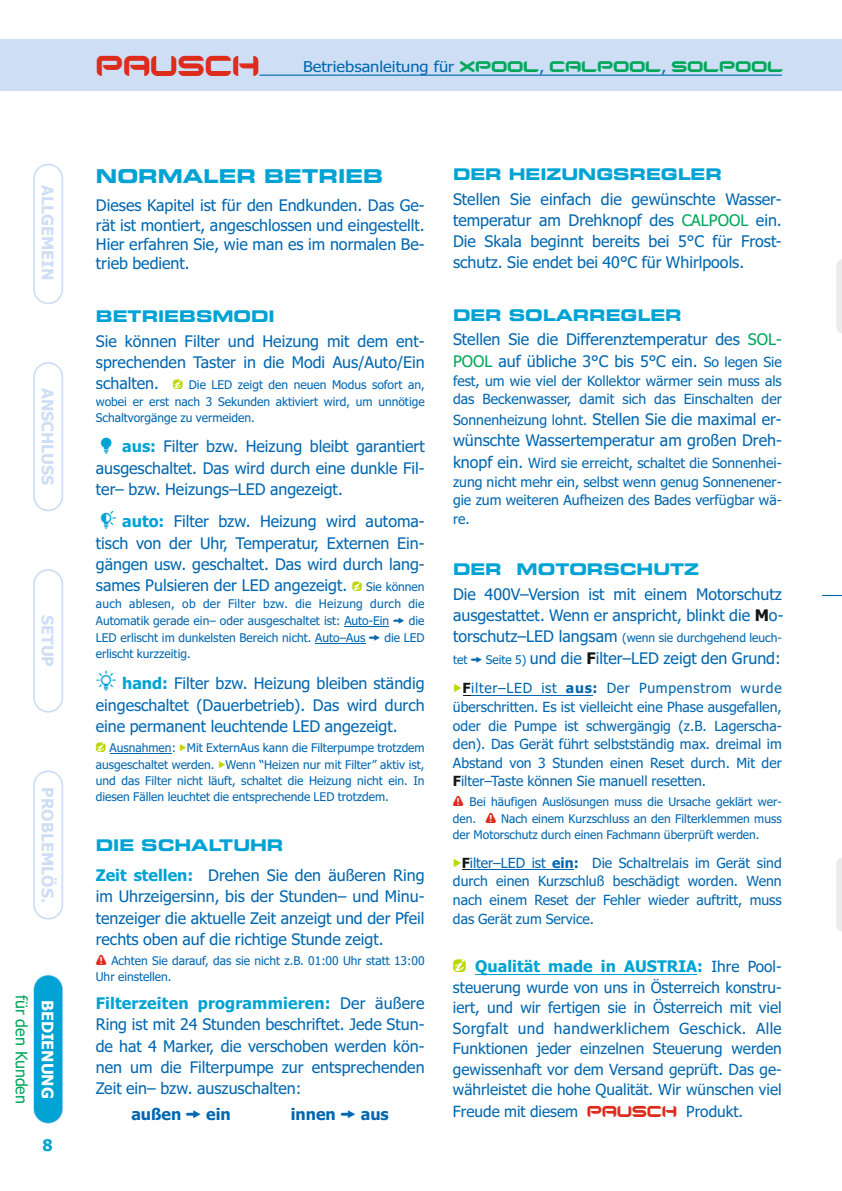
<style>
.page{position:relative;width:842px;height:1191px;background:#fff}
.page>*{position:absolute;margin:0;border:0;box-sizing:border-box;transform-origin:0 0}
.t1{font:28px "Pausch Gmb H";color:#dd2b1c}
.t2{font:700 expanded 19px "Square 721 BT";color:#00a3d4}
.t3{font:16px/21.2px "Tahoma";color:#0067b0;text-align:justify}
.t4{font:700 expanded 16px "Square 721 BT";color:#00a3d4}
.t5{font:700 16px "Tahoma";color:#cddef5}
.t6{font:700 16px "Tahoma";color:#00a3d4}
.t7{font:700 16px "Tahoma";color:#0067b0}
.t8{font:16px "Tahoma";color:#00a759}
.t9{font:700 16px "Tahoma";color:#fff}
.t10{font:15.4px/20.4px "Tahoma";color:#0067b0;text-align:justify}
.t11{font:15px "Tahoma";color:#0067b0;scale:1.1 1}
.t12{font:14px/18.6px "Tahoma";color:#0067b0;text-align:justify}
.t13{font:12px/17.2px "Tahoma";color:#0067b0}
.s1{font-family:"Pausch Gmb H";color:#00a759}
.s2{font-size:16px}
.s3{font-family:"Pausch Gmb H";color:#bcd800}
.s4{font-family:"Pausch Gmb H";font-size:20px;color:#00a3d4}
.s5{font-weight:700;color:#00a3d4}
.s6{font-family:"Pausch Gmb H";font-size:12px;color:#bcd800}
.s7{font-size:12px}
.s8{font-family:"Pausch Gmb H"}
.s9{font-family:"Pausch Gmb H";color:#dd2b1c}
.s10{font-family:"Pausch Gmb H";font-weight:400}
.s11{color:#00a759}
.s12{font-size:14px}
.s13{font-weight:700;color:#151616}
.s14{font-family:"Pausch Gmb H";font-size:12px}
.s15{font-weight:700}
.s16{font-family:"Pausch Gmb H";font-weight:400;color:#bcd800}
.s17{font-weight:400;font-size:15.4px;color:#0067b0}
</style>
<div class="page">
<div style="left:0;top:40px;width:841px;height:51px;background:#cddef5"></div>
<hr style="left:841px;top:40px;width:1px;height:51px;background:#cddef5">
<hr style="left:259px;top:75px;width:523px;height:1px;background:#0067b0">
<div style="left:33px;top:164px;width:30px;height:140px;border:2px solid #cddef5;border-radius:14px"></div>
<div style="left:33px;top:362px;width:30px;height:149px;border:2px solid #cddef5;border-radius:14px"></div>
<div style="left:33px;top:569px;width:30px;height:143px;border:2px solid #cddef5;border-radius:14px"></div>
<div style="left:33px;top:974px;width:30px;height:149px;border:2px solid #cddef5;border-radius:14px"></div>
<div style="left:33px;top:770px;width:30px;height:149px;border:2px solid #cddef5;border-radius:14px"></div>
<svg style="left:822px;top:595px;width:20px;height:1px"></svg>
<svg style="left:836px;top:858px;width:6px;height:73px"></svg>
<svg style="left:836px;top:260px;width:6px;height:73px"></svg>
<hr style="left:344px;top:626px;width:45px;height:1px;background:#0067b0">
<svg style="left:315px;top:643px;width:50px;height:1px"></svg>
<hr style="left:110px;top:753px;width:62px;height:1px;background:#0067b0">
<hr style="left:471px;top:694px;width:95px;height:1px;background:#0067b0">
<hr style="left:470px;top:869px;width:82px;height:1px;background:#0067b0">
<svg style="left:552px;top:869px;width:22px;height:1px"></svg>
<hr style="left:475px;top:974px;width:222px;height:1px;background:#00a3d4">
<div style="left:34px;top:975px;width:28px;height:148px;background:#00a3d4;border-radius:14px"></div>
<p class="t5" style="left:54px;top:185px;width:97px;rotate:90deg">ALLGEMEIN</p>
<p class="t5" style="left:54px;top:388px;width:99px;rotate:90deg">ANSCHLUSS</p>
<p class="t5" style="left:54px;top:615px;width:54px;rotate:90deg">SETUP</p>
<p class="t5" style="left:54px;top:787px;width:117px;rotate:90deg">PROBLEMLÖS.</p>
<p class="t8" style="left:28px;top:994px;width:111px;rotate:90deg">für den Kunden</p>
<p class="t9" style="left:54px;top:999px;width:100px;rotate:90deg">BEDIENUNG</p>
<p class="t6" style="left:43px;top:1139px;width:12px">8</p>
<h1 class="t1" style="left:96px;top:45px;width:165px">PAUSCH</h1>
<p class="t11" style="left:303px;top:61px;width:438px">Betriebsanleitung für <span class="s1">XPOOL</span>, <span class="s1">CALPOOL</span>, <span class="s1">SOLPOOL</span></p>
<p class="t2" style="left:96px;top:168px;width:289px">NORMALER BETRIEB</p>
<p class="t3" style="left:96px;top:197px;width:330px;line-height:19.4px">Dieses Kapitel ist für den Endkunden. Das Ge&shy;rät ist montiert, angeschlossen und eingestellt.<br>Hier erfahren Sie, wie man es im normalen Be&shy;trieb bedient.</p>
<p class="t4" style="left:96px;top:310px;width:180px">BETRIEBSMODI</p>
<p class="t3" style="left:96px;top:331px;width:330px">Sie können Filter und Heizung mit dem ent&shy;sprechenden Taster in die Modi Aus/Auto/Ein</p>
<p class="t13" style="left:96px;top:377px;width:330px;line-height:16.4px;text-align:justify"><span class="s2">schalten.</span> <span class="s3">¤</span> Die LED zeigt den neuen Modus sofort an, wobei er erst nach 3 Sekunden aktiviert wird, um unnötige Schaltvorgänge zu vermeiden.</p>
<p class="t3" style="left:96px;top:437px;width:330px"><span class="s4">À</span> <span class="s5">aus:</span> Filter bzw. Heizung bleibt garantiert ausgeschaltet. Das wird durch eine dunkle Fil&shy;ter– bzw. Heizungs–LED angezeigt.</p>
<p class="t3" style="left:96px;top:511px;width:330px"><span class="s4">Á</span> <span class="s5">auto:</span> Filter bzw. Heizung wird automa&shy;tisch von der Uhr, Temperatur, Externen Ein&shy;gängen usw. geschaltet. Das wird durch lang&shy;sames Pulsieren der LED angezeigt. <span class="s6">¤</span> <span class="s7">Sie können</span></p>
<p class="t13" style="left:96px;top:596px;width:330px;text-align:justify">auch ablesen, ob der Filter bzw. die Heizung durch die Automatik gerade ein– oder ausgeschaltet ist: Auto-Ein <span class="s8">·</span> die LED erlischt im dunkelsten Bereich nicht. Auto–Aus <span class="s8">·</span> die LED</p>
<p class="t13" style="left:96px;top:646px;width:96px">erlischt kurzzeitig.</p>
<p class="t3" style="left:96px;top:673px;width:330px"><span class="s4">Â</span> <span class="s5">hand:</span> Filter bzw. Heizung bleiben ständig eingeschaltet (Dauerbetrieb). Das wird durch eine permanent leuchtende LED angezeigt.</p>
<p class="t13" style="left:96px;top:740px;width:330px"><span class="s3">¤</span> Ausnahmen: <span class="s3">¦</span>Mit ExternAus kann die Filterpumpe trotzdem ausgeschaltet werden. <span class="s3">¦</span>Wenn “Heizen nur mit Filter” aktiv ist,</p>
<p class="t13" style="left:96px;top:774px;width:330px;line-height:16px">und das Filter nicht läuft, schaltet die Heizung nicht ein. In diesen Fällen leuchtet die entsprechende LED trotzdem.</p>
<p class="t4" style="left:96px;top:839px;width:189px">DIE SCHALTUHR</p>
<p class="t3" style="left:96px;top:866px;width:330px"><span class="s5">Zeit stellen:</span> Drehen Sie den äußeren Ring im Uhrzeigersinn, bis der Stunden– und Minu&shy;tenzeiger die aktuelle Zeit anzeigt und der Pfeil rechts oben auf die richtige Stunde zeigt.</p>
<p class="t13" style="left:96px;top:954px;width:330px;line-height:16px"><span class="s9">Ò</span> Achten Sie darauf, das sie nicht z.B. 01:00 Uhr statt 13:00<br>Uhr einstellen.</p>
<p class="t3" style="left:96px;top:994px;width:330px"><span class="s5">Filterzeiten programmieren:</span> Der äußere Ring ist mit 24 Stunden beschriftet. Jede Stun&shy;de hat 4 Marker, die verschoben werden kön&shy;nen um die Filterpumpe zur entsprechenden Zeit ein– bzw. auszuschalten:</p>
<p class="t7" style="left:131px;top:1107px;width:101px">außen <span class="s10">·</span> ein</p>
<p class="t7" style="left:291px;top:1107px;width:100px">innen <span class="s10">·</span> aus</p>
<p class="t4" style="left:453px;top:168px;width:270px">DER HEIZUNGSREGLER</p>
<p class="t3" style="left:453px;top:189px;width:330px">Stellen Sie einfach die gewünschte Wasser&shy;temperatur am Drehknopf des <span class="s11">CALPOOL</span> ein.<br>Die Skala beginnt bereits bei 5°C für Frost&shy;schutz. Sie endet bei 40°C für Whirlpools.</p>
<p class="t4" style="left:453px;top:308px;width:230px">DER SOLARREGLER</p>
<p class="t3" style="left:453px;top:330px;width:330px">Stellen Sie die Differenztemperatur des <span class="s11">SOL-<br>POOL</span> auf übliche 3°C bis 5°C ein. <span class="s12">So legen Sie</span></p>
<p class="t12" style="left:453px;top:372px;width:330px">fest, um wie viel der Kollektor wärmer sein muss als das Beckenwasser, damit sich das Einschalten der</p>
<p class="t3" style="left:453px;top:410px;width:330px"><span class="s12">Sonnenheizung lohnt.</span> Stellen Sie die maximal er&shy;wünschte Wassertemperatur am großen Dreh-</p>
<p class="t12" style="left:453px;top:454px;width:330px"><span class="s2">knopf ein.</span> Wird sie erreicht, schaltet die Sonnenhei&shy;zung nicht mehr ein, selbst wenn genug Sonnenener&shy;gie zum weiteren Aufheizen des Bades verfügbar wä&shy;re.</p>
<p class="t4" style="left:453px;top:563px;width:248px">DER MOTORSCHUTZ</p>
<p class="t3" style="left:453px;top:585px;width:332px">Die 400V–Version ist mit einem Motorschutz ausgestattet. Wenn er anspricht, blinkt die <span class="s13">M</span>o-</p>
<p class="t13" style="left:453px;top:630px;width:330px"><span class="s2">torschutz–LED langsam</span> (wenn sie durchgehend leuch-</p>
<p class="t3" style="left:453px;top:648px;width:329px"><span class="s7">tet</span> <span class="s14">·</span> <span class="s7">Seite 5)</span> und die <span class="s13">F</span>ilter–LED zeigt den Grund:</p>
<p class="t12" style="left:453px;top:680px;width:330px"><span class="s3">¦</span><span class="s13">F</span>ilter–LED ist <span class="s15">aus:</span> Der Pumpenstrom wurde überschritten. Es ist vielleicht eine Phase ausgefallen, oder die Pumpe ist schwergängig (z.B. Lagerscha&shy;den). Das Gerät führt selbstständig max. dreimal im Abstand von 3 Stunden einen Reset durch. Mit der <span class="s13">F</span>ilter–Taste können Sie manuell resetten.</p>
<p class="t13" style="left:453px;top:794px;width:330px"><span class="s9">Ò</span> Bei häufigen Auslösungen muss die Ursache geklärt wer&shy;den. <span class="s9">Ò</span> Nach einem Kurzschluss an den Filterklemmen muss</p>
<p class="t13" style="left:453px;top:827px;width:308px">der Motorschutz durch einen Fachmann überprüft werden.</p>
<p class="t12" style="left:453px;top:854px;width:330px"><span class="s3">¦</span><span class="s13">F</span>ilter–LED ist <span class="s15">ein:</span> Die Schaltrelais im Gerät sind durch einen Kurzschluß beschädigt worden. Wenn nach einem Reset der Fehler wieder auftritt, muss das Gerät zum Service.</p>
<p class="t6" style="left:453px;top:960px;width:330px"><span class="s16">¤</span> Qualität made in AUSTRIA: <span class="s17">Ihre Pool-</span></p>
<p class="t10" style="left:453px;top:978px;width:330px">steuerung wurde von uns in Österreich konstru&shy;iert, und wir fertigen sie in Österreich mit viel Sorgfalt und handwerklichem Geschick. Alle Funktionen jeder einzelnen Steuerung werden gewissenhaft vor dem Versand geprüft. Das ge&shy;währleistet die hohe Qualität. Wir wünschen viel</p>
<p class="t10" style="left:453px;top:1102px;width:292px">Freude mit diesem <span class="s9">PAUSCH</span> Produkt.</p>
</div>
